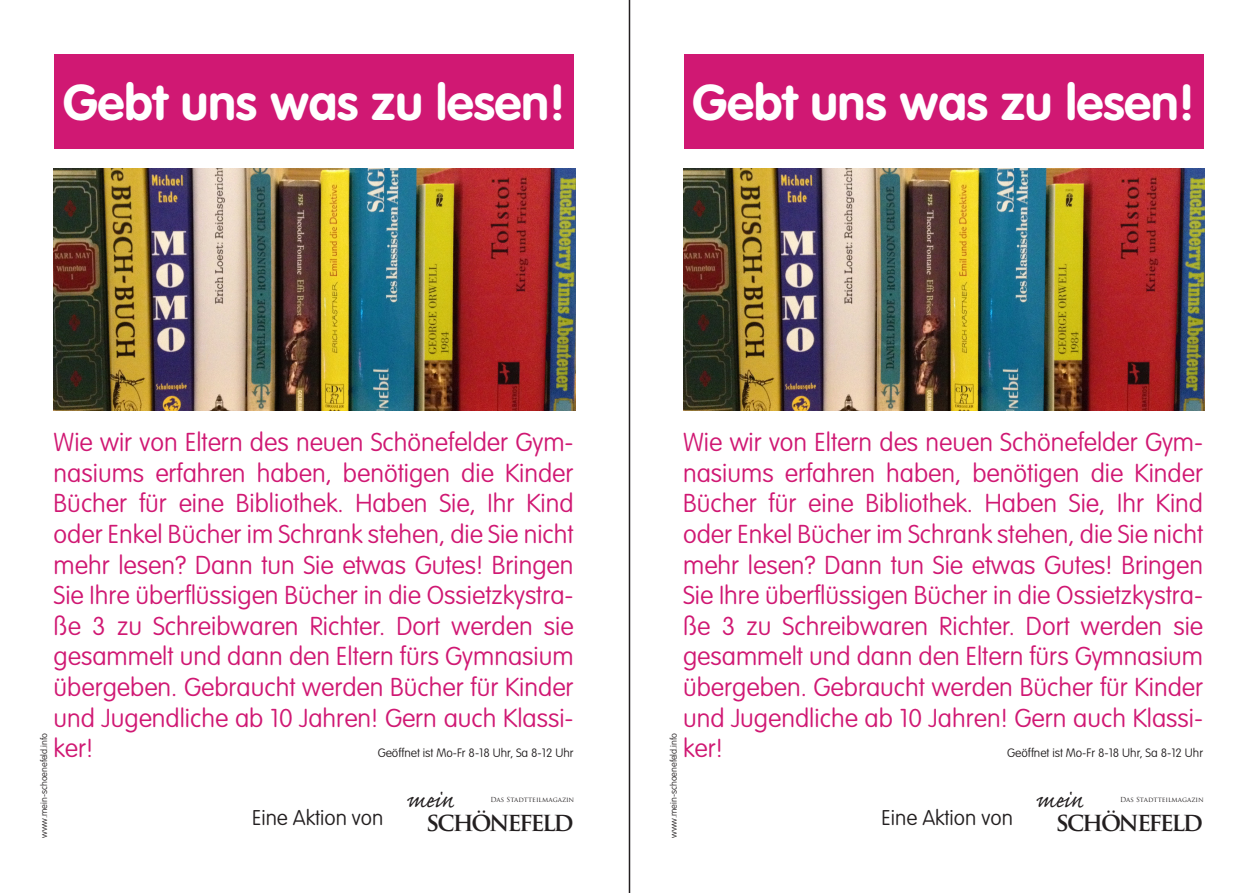
<style>
.page{position:relative;width:1259px;height:893px;background:#fff}
.page>*{position:absolute;margin:0;border:0;box-sizing:border-box;transform-origin:0 0}
.t1{font:700 49.5px "VAG Rounded LT";color:#fff}
.t2{font:28.5px "Caflisch Script Pro";color:#231f20}
.t3{font:100 25.5px/30.6px "VAG Rounded LT";color:#d01873;text-align:justify}
.t4{font:700 25.35px "Trajan Pro";letter-spacing:-.09em;color:#231f20;scale:.96 1}
.t5{font:100 21px "VAG Rounded LT";color:#231f20}
.t6{font:100 12px "VAG Rounded LT";color:#231f20}
.t7{font:100 9px "VAG Rounded LT";color:#231f20}
.t8{font:6.75px "Trajan Pro";color:#231f20}
</style>
<div class="page">
<div style="left:54px;top:54px;width:520px;height:94px;background:#d01873"></div>
<img style="left:54px;top:169px;width:521px;height:242px">
<div style="left:684px;top:54px;width:519px;height:94px;background:#d01873"></div>
<img style="left:683px;top:169px;width:521px;height:242px">
<hr style="left:629px;top:0;width:1px;height:893px;background:#231f20">
<p class="t1" style="left:63px;top:73px;width:504px">Gebt uns was zu lesen!</p>
<p class="t1" style="left:692px;top:73px;width:504px">Gebt uns was zu lesen!</p>
<p class="t3" style="left:54px;top:428px;width:521px">Wie wir von Eltern des neuen Schönefelder Gym&shy;nasiums erfahren haben, benötigen die Kinder Bücher für eine Bibliothek. Haben Sie, Ihr Kind oder Enkel Bücher im Schrank stehen, die Sie nicht mehr lesen? Dann tun Sie etwas Gutes! Bringen Sie Ihre überflüssigen Bücher in die Ossietzkystra&shy;ße 3 zu Schreibwaren Richter. Dort werden sie gesammelt und dann den Eltern fürs Gymnasium übergeben. Gebraucht werden Bücher für Kinder und Jugendliche ab 10 Jahren! Gern auch Klassi&shy;ker!</p>
<p class="t7" style="left:39px;top:838px;width:107px;rotate:-90deg">www.mein-schoenefeld.info</p>
<p class="t6" style="left:378px;top:746px;width:197px">Geöffnet ist Mo-Fr 8-18 Uhr, Sa 8-12 Uhr</p>
<p class="t2" style="left:405px;top:785px;width:50px">mein</p>
<p class="t4" style="left:426px;top:806px;width:155px">SCHÖNEFELD</p>
<p class="t8" style="left:490px;top:795px;width:85px">Das Stadtteilmagazin</p>
<p class="t5" style="left:252px;top:806px;width:133px">Eine Aktion von</p>
<p class="t3" style="left:683px;top:428px;width:521px">Wie wir von Eltern des neuen Schönefelder Gym&shy;nasiums erfahren haben, benötigen die Kinder Bücher für eine Bibliothek. Haben Sie, Ihr Kind oder Enkel Bücher im Schrank stehen, die Sie nicht mehr lesen? Dann tun Sie etwas Gutes! Bringen Sie Ihre überflüssigen Bücher in die Ossietzkystra&shy;ße 3 zu Schreibwaren Richter. Dort werden sie gesammelt und dann den Eltern fürs Gymnasium übergeben. Gebraucht werden Bücher für Kinder und Jugendliche ab 10 Jahren! Gern auch Klassi&shy;ker!</p>
<p class="t7" style="left:668px;top:838px;width:107px;rotate:-90deg">www.mein-schoenefeld.info</p>
<p class="t6" style="left:1007px;top:746px;width:197px">Geöffnet ist Mo-Fr 8-18 Uhr, Sa 8-12 Uhr</p>
<p class="t2" style="left:1034px;top:785px;width:50px">mein</p>
<p class="t4" style="left:1055px;top:806px;width:155px">SCHÖNEFELD</p>
<p class="t8" style="left:1120px;top:795px;width:85px">Das Stadtteilmagazin</p>
<p class="t5" style="left:881px;top:806px;width:133px">Eine Aktion von</p>
</div>
